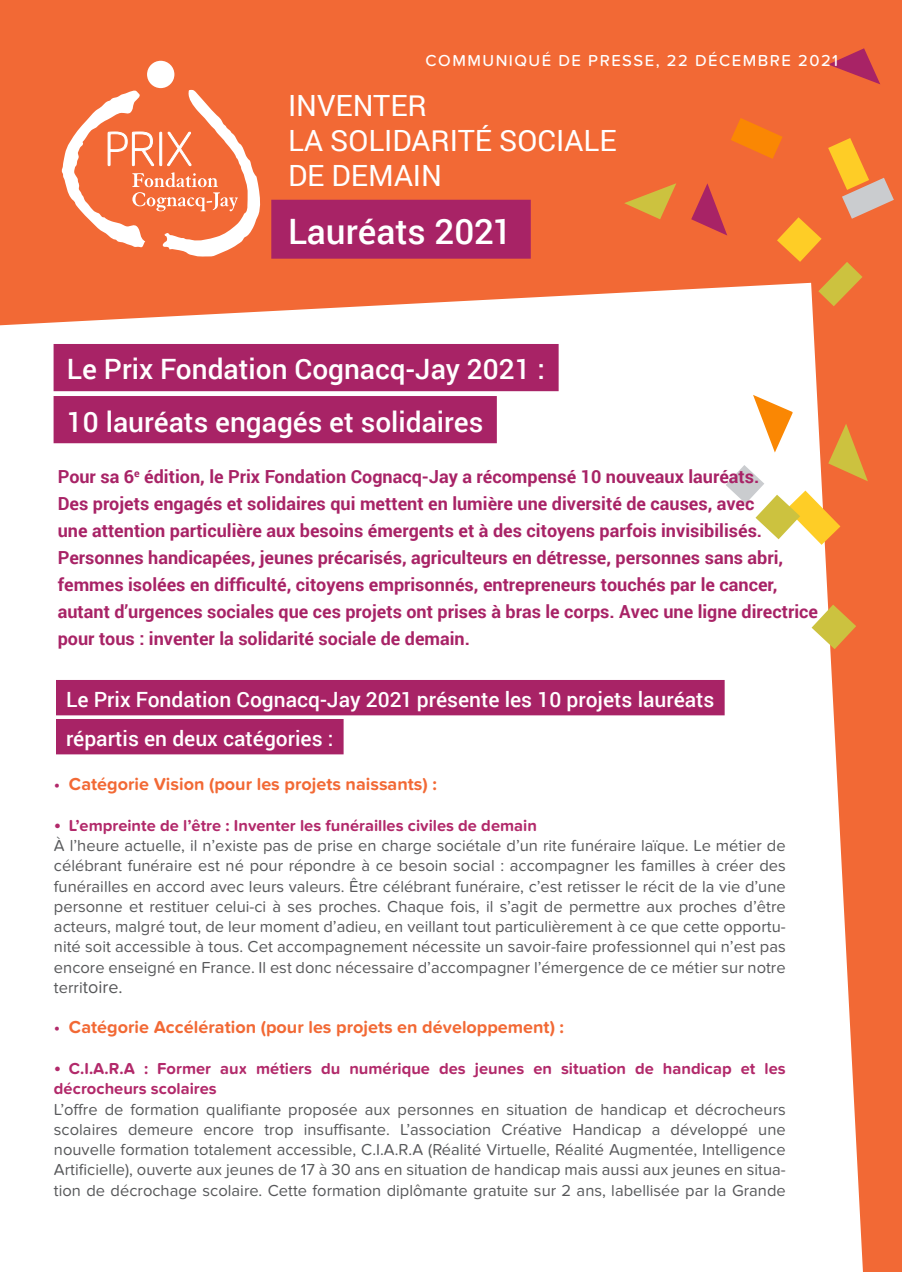
<style>
.page{position:relative;width:902px;height:1272px;background:#fff}
.page>*{position:absolute;margin:0;border:0;box-sizing:border-box;transform-origin:0 0}
.t1{font:500 34.95px "Roboto";color:#fff}
.t2{font:29.25px/34.5px "Roboto";color:#fff}
.t3{font:500 28.05px "Roboto";color:#fff}
.t4{font:500 21px "Roboto";color:#fff}
.t5{font:700 18px/27px "Roboto";color:#a82366}
.t6{font:700 18px "Proxima Nova Soft";color:#f26935}
.t7{font:18px "Proxima Nova Soft";color:#57585a}
.t8{font:16.5px/20.2px "Proxima Nova Soft";color:#57585a;text-align:justify}
.t9{font:700 16.5px/20.2px "Proxima Nova Soft";color:#b2296a}
.t10{font:500 16.5px "Proxima Nova Soft";letter-spacing:.09em;color:#fff}
.s1{font-weight:500;color:#b2296a}
.s2{font-weight:500;font-size:21px}
.s3{font-size:16.5px}
</style>
<div class="page">
<div style="left:0;top:0;width:901px;height:1271px;background:#f26935"></div>
<div style="left:0;top:289px;width:862px;height:982px;background:#fff"></div>
<div style="left:147px;top:61px;width:27px;height:27px;background:#fff;border-radius:50%"></div>
<svg style="left:61px;top:90px;width:200px;height:167px"></svg>
<svg style="left:624px;top:183px;width:52px;height:36px"></svg>
<svg style="left:828px;top:48px;width:52px;height:36px"></svg>
<svg style="left:811px;top:604px;width:45px;height:45px"></svg>
<svg style="left:691px;top:118px;width:202px;height:188px"></svg>
<svg style="left:725px;top:395px;width:142px;height:150px"></svg>
<div style="left:54px;top:344px;width:504px;height:47px;background:#a82366"></div>
<div style="left:54px;top:396px;width:443px;height:47px;background:#a82366"></div>
<div style="left:271px;top:200px;width:259px;height:59px;background:#a82366"></div>
<div style="left:56px;top:680px;width:668px;height:35px;background:#a82366"></div>
<div style="left:56px;top:719px;width:287px;height:35px;background:#a82366"></div>
<p class="t10" style="left:425px;top:51px;width:414px">COMMUNIQUÉ DE PRESSE, 22 DÉCEMBRE 2021</p>
<p class="t2" style="left:288px;top:88px;width:330px">INVENTER<br>LA SOLIDARITÉ SOCIALE<br>DE DEMAIN</p>
<p class="t1" style="left:288px;top:207px;width:226px">Lauréats 2021</p>
<p class="t3" style="left:67px;top:350px;width:479px">Le Prix Fondation Cognacq-Jay 2021 :</p>
<p class="t3" style="left:67px;top:402px;width:418px">10 lauréats engagés et solidaires</p>
<p class="t5" style="left:58px;top:462px;width:761px">Pour sa 6<sup>e</sup> édition, le Prix Fondation Cognacq-Jay a récompensé 10 nouveaux lauréats.<br>Des projets engagés et solidaires qui mettent en lumière une diversité de causes, avec<br>une attention particulière aux besoins émergents et à des citoyens parfois invisibilisés.<br>Personnes handicapées, jeunes précarisés, agriculteurs en détresse, personnes sans abri, femmes isolées en difficulté, citoyens emprisonnés, entrepreneurs touchés par le cancer, autant d’urgences sociales que ces projets ont prises à bras le corps. Avec une ligne directrice pour tous : inventer la solidarité sociale de demain.</p>
<p class="t4" style="left:66px;top:684px;width:650px">Le Prix Fondation Cognacq-Jay 2021 présente les 10 projets lauréats</p>
<p class="t4" style="left:66px;top:723px;width:269px">répartis en deux catégories :</p>
<p class="t6" style="left:54px;top:774px;width:384px"><span class="s1">•</span> Catégorie Vision (pour les projets naissants) :</p>
<p class="t9" style="left:54px;top:815px;width:484px"><span class="s2">•</span> L’empreinte de l’être : Inventer les funérailles civiles de demain</p>
<p class="t8" style="left:54px;top:835px;width:733px">À l’heure actuelle, il n’existe pas de prise en charge sociétale d’un rite funéraire laïque. Le métier de célébrant funéraire est né pour répondre à ce besoin social : accompagner les familles à créer des funérailles en accord avec leurs valeurs. Être célébrant funéraire, c’est retisser le récit de la vie d’une personne et restituer celui-ci à ses proches. Chaque fois, il s’agit de permettre aux proches d’être acteurs, malgré tout, de leur moment d’adieu, en veillant tout particulièrement à ce que cette opportu&shy;nité soit accessible à tous. Cet accompagnement nécessite un savoir-faire professionnel qui n’est pas encore enseigné en France. Il est donc nécessaire d’accompagner l’émergence de ce métier sur notre</p>
<p class="t7" style="left:54px;top:976px;width:70px"><span class="s3">terri</span>toire.</p>
<p class="t6" style="left:54px;top:1017px;width:511px"><span class="s1">•</span> Catégorie Accélération (pour les projets en développement) :</p>
<p class="t9" style="left:54px;top:1058px;width:733px"><span class="s2">•</span> C.I.A.R.A : Former aux métiers du numérique des jeunes en situation de handicap et les décrocheurs scolaires</p>
<p class="t8" style="left:54px;top:1099px;width:733px">L’offre de formation qualifiante proposée aux personnes en situation de handicap et décrocheurs scolaires demeure encore trop insuffisante. L’association Créative Handicap a développé une nouvelle formation totalement accessible, C.I.A.R.A (Réalité Virtuelle, Réalité Augmentée, Intelligence Artificielle), ouverte aux jeunes de 17 à 30 ans en situation de handicap mais aussi aux jeunes en situa&shy;tion de décrochage scolaire. Cette formation diplômante gratuite sur 2 ans, labellisée par la Grande</p>
</div>
